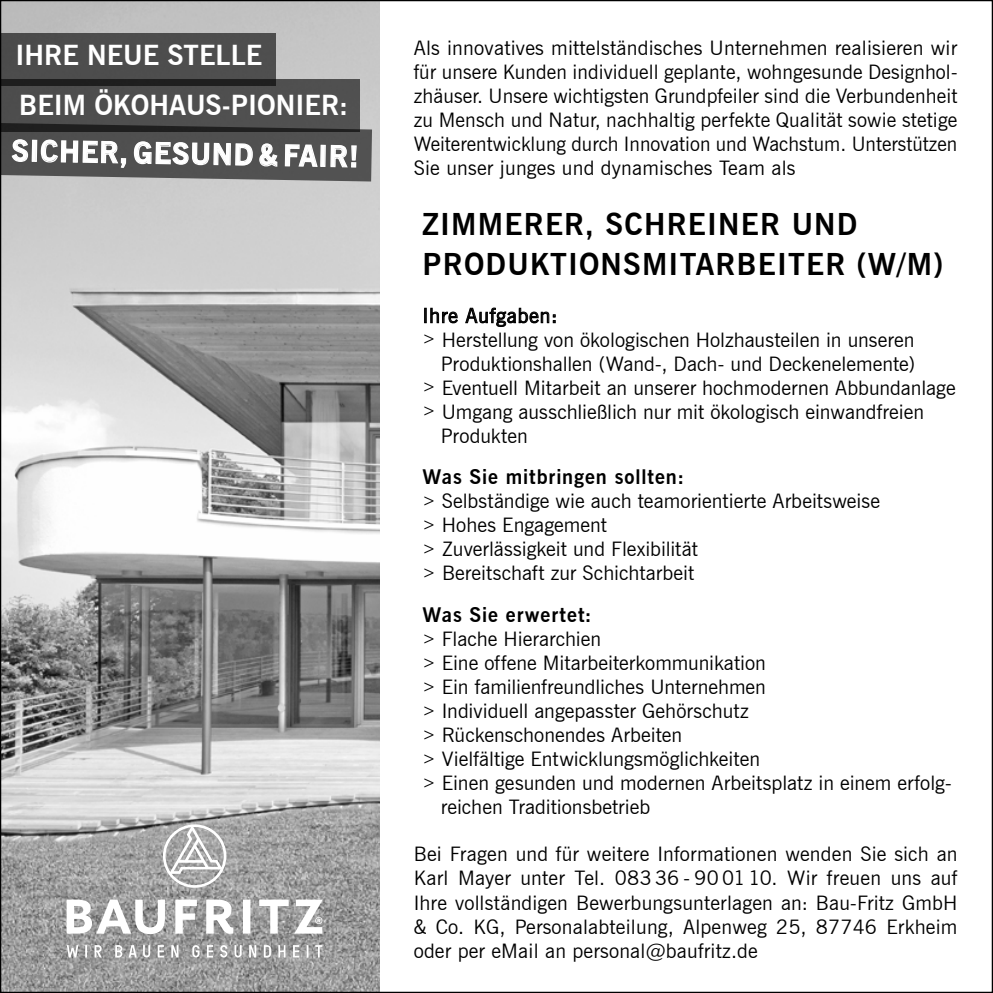
<style>
.page{position:relative;width:993px;height:993px;background:#fff}
.page>*{position:absolute;margin:0;border:0;box-sizing:border-box;transform-origin:0 0}
.t1{font:700 30px/40px "News Gothic BT";letter-spacing:.04em;color:#000}
.t2{font:700 28.75px "News Gothic BT";color:#fff}
.t3{font:700 27.5px/49.2px "News Gothic BT";color:#fff}
.t4{font:20px/24px "News Gothic BT";color:#000;text-align:justify}
.t5{font:700 20px "News Gothic BT";color:#000}
.t6{font:20px "News Gothic BT";letter-spacing:.04em;color:#000}
.s1{font-size:17.5px}
.s2{font-weight:700}
</style>
<div class="page">
<img style="left:2px;top:2px;width:377px;height:988px">
<div style="left:0;top:33px;width:276px;height:52px;background:#4d4d4d"></div>
<svg style="left:2px;top:79px;width:357px;height:44px;background:#484848"></svg>
<svg style="left:2px;top:123px;width:370px;height:181px;background:#acacac"></svg>
<svg style="left:424px;top:307px;width:34px;height:16px"></svg>
<svg style="left:465px;top:307px;width:90px;height:20px"></svg>
<svg style="left:163px;top:824px;width:63px;height:63px"></svg>
<svg style="left:67px;top:944px;width:255px;height:13px"></svg>
<svg style="left:67px;top:899px;width:255px;height:34px"></svg>
<h3 class="t3" style="left:16px;top:31px;width:334px">IHRE NEUE STELLE<br>BEI M ÖKOHAUS-PIONI ER:</h3>
<h2 class="t2" style="left:12px;top:133px;width:348px;rotate:1deg">SI CHER, GESUND &amp; FAIR!</h2>
<p class="t4" style="left:413px;top:35px;width:545px">Als innovatives mittelständisches Unternehmen realisieren wir für unsere Kunden individuell geplante, wohngesunde Designhol&shy;zhäuser. Unsere wichtigsten Grundpfeiler sind die Verbundenheit zu Mensch und Natur, nachhaltig perfekte Qualität sowie stetige Weiterentwicklung durch Innovation und Wachstum. Unterstützen Sie unser junges und dynamisches Team als</p>
<h1 class="t1" style="left:422px;top:204px;width:522px">ZI MMERER, SCHREI NER UND<br>PRODUKTIONSMITARBEITER (W/M)</h1>
<p class="t6" style="left:422px;top:303px;width:136px">Ihre Aufgaben:</p>
<p class="t4" style="left:422px;top:327px;width:493px"><span class="s1">&gt;</span> Herstellung von ökologischen Holzhausteilen in unseren</p>
<p class="t4" style="left:440px;top:351px;width:475px">Produktionshallen (Wand-, Dach- und Deckenelemente)</p>
<p class="t4" style="left:422px;top:375px;width:534px"><span class="s1">&gt;</span> Eventuell Mitarbeit an unserer hochmodernen Abbundanlage</p>
<p class="t4" style="left:422px;top:399px;width:503px"><span class="s1">&gt;</span> Umgang ausschließlich nur mit ökologisch einwandfreien</p>
<p class="t4" style="left:440px;top:423px;width:89px">Produkten</p>
<p class="t4" style="left:422px;top:465px;width:459px;text-align:left"><span class="s2">WAS SIE MITBRINGEN SOLLTEN:<br></span><span class="s1">&gt;</span> Selbständige wie auch teamorientierte Arbeitsweise <span class="s1">&gt;</span> Hohes Engagement<br><span class="s1">&gt;</span> Zuverlässigkeit und Flexibilität<br><span class="s1">&gt;</span> Bereitschaft zur Schichtarbeit</p>
<p class="t5" style="left:422px;top:602px;width:171px">WAS SIE ERWERTET:</p>
<p class="t4" style="left:422px;top:626px;width:180px"><span class="s1">&gt;</span> Flache Hierarchien</p>
<p class="t4" style="left:422px;top:650px;width:345px"><span class="s1">&gt;</span> Eine offene Mitarbeiterkommunikation</p>
<p class="t4" style="left:422px;top:674px;width:345px"><span class="s1">&gt;</span> Ein familienfreundliches Unternehmen</p>
<p class="t4" style="left:422px;top:698px;width:327px"><span class="s1">&gt;</span> Individuell angepasster Gehörschutz</p>
<p class="t4" style="left:422px;top:722px;width:261px"><span class="s1">&gt;</span> Rückenschonendes Arbeiten</p>
<p class="t4" style="left:422px;top:746px;width:339px"><span class="s1">&gt;</span> Vielfältige Entwicklungsmöglichkeiten</p>
<p class="t4" style="left:422px;top:770px;width:530px"><span class="s1">&gt;</span> Einen gesunden und modernen Arbeitsplatz in einem erfolg-</p>
<p class="t4" style="left:440px;top:794px;width:211px">reichen Traditionsbetrieb</p>
<p class="t4" style="left:413px;top:841px;width:545px">Bei Fragen und für weitere Informationen wenden Sie sich an Karl Mayer unter Tel. 083 36 - 90 01 10. Wir freuen uns auf Ihre vollständigen Bewerbungsunterlagen an: Bau-Fritz GmbH &amp; Co. KG, Personalabteilung, Alpenweg 25, 87746 Erkheim oder per eMail an personal@baufritz.de</p>
</div>
